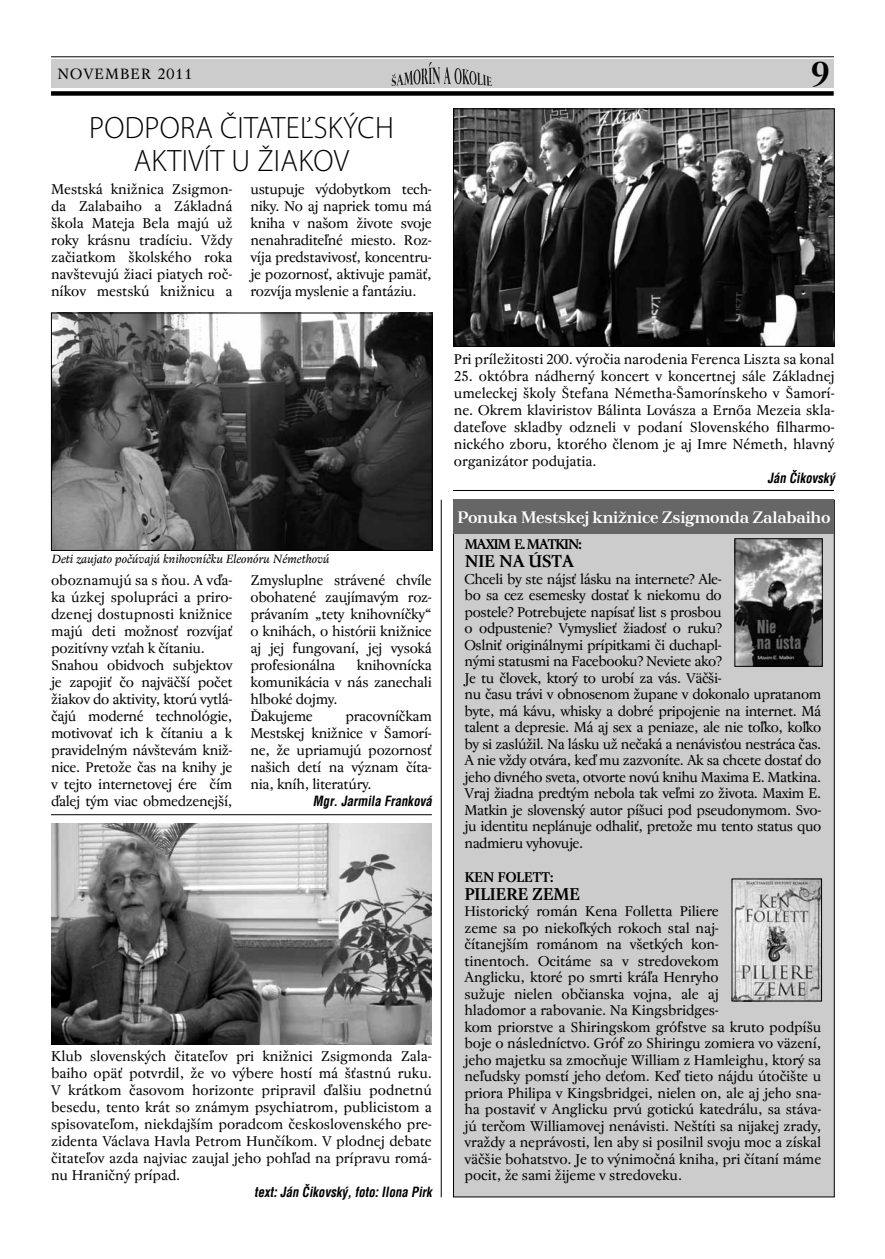
<style>
.page{position:relative;width:885px;height:1259px;background:#fff}
.page>*{position:absolute;margin:0;border:0;box-sizing:border-box;transform-origin:0 0}
.t1{font:700 34.5px "Regent Pro";color:#000}
.t2{font:300 31.05px/33px "Myriad Pro";letter-spacing:.01em;color:#000;text-align:center;scale:.96 1}
.t3{font:700 17.25px "Regent Pro";letter-spacing:-.04em;color:#000}
.t4{font:700 16.5px "Tusar";letter-spacing:-.02em;color:#fff}
.t5{font:15px "Regent Pro";letter-spacing:.07em;color:#000}
.t6{font:14.25px/17px "Regent Pro";letter-spacing:-.02em;color:#000;text-align:justify}
.t7{font:700 14.25px "Regent Pro";letter-spacing:-.11em;color:#000}
.t8{font:700 14.25px "Regent Pro";letter-spacing:-.04em;color:#000}
.t9{font:italic 700 13.5px "Switzerland Condensed";color:#000;scale:.95 1}
.t10{font:italic 12px "Regent Pro";letter-spacing:-.005em;color:#000}
</style>
<div class="page">
<div style="left:453px;top:500px;width:381px;height:697px;background:#ccc"></div>
<div style="left:453px;top:500px;width:381px;height:34px;background:#666"></div>
<div style="left:51px;top:59px;width:782px;height:29px;background:#ccc"></div>
<hr style="left:51px;top:56px;width:782px;height:1px;background:#000">
<div style="left:51px;top:91px;width:782px;height:5px;background:#000"></div>
<img style="left:733px;top:880px;width:86px;height:119px">
<hr style="left:441px;top:500px;width:1px;height:697px;background:#000">
<img style="left:736px;top:540px;width:84px;height:124px">
<div style="left:734px;top:538px;width:88px;height:128px;border:1px solid #000"></div>
<img style="left:455px;top:110px;width:377px;height:235px">
<div style="left:453px;top:108px;width:381px;height:239px;border:1px solid #000"></div>
<svg style="left:392px;top:62px;width:100px;height:24px"></svg>
<img style="left:51px;top:823px;width:381px;height:221px">
<img style="left:53px;top:315px;width:377px;height:234px">
<div style="left:51px;top:313px;width:381px;height:238px;border:1px solid #000"></div>
<hr style="left:51px;top:814px;width:381px;height:1px;background:#000">
<hr style="left:453px;top:490px;width:380px;height:1px;background:#000">
<p class="t5" style="left:57px;top:67px;width:136px">NOVEMBER 2011</p>
<h1 class="t1" style="left:810px;top:61px;width:20px">9</h1>
<h2 class="t2" style="left:89px;top:111px;width:319px">PODPORA ČITATEĽSKÝCH<br>AKTIVÍT U ŽIAKOV</h2>
<p class="t6" style="left:51px;top:181px;width:183px">Mestská knižnica Zsigmon&shy;da Zalabaiho a Základná škola Mateja Bela majú už roky krásnu tradíciu. Vždy začiatkom školského roka navštevujú žiaci piatych roč&shy;níkov mestskú knižnicu a</p>
<p class="t6" style="left:250px;top:181px;width:183px">ustupuje výdobytkom tech&shy;niky. No aj napriek tomu má kniha v našom živote svoje nenahraditeľné miesto. Roz&shy;víja predstavivosť, koncentru&shy;je pozornosť, aktivuje pamäť, rozvíja myslenie a fantáziu.</p>
<p class="t10" style="left:52px;top:554px;width:279px">Deti zaujato počúvajú knihovníčku Eleonóru Némethovú</p>
<p class="t6" style="left:51px;top:572px;width:183px;text-align:left">oboznamujú sa s ňou. A vďa&shy;ka úzkej spolupráci a priro&shy;dzenej dostupnosti knižnice majú deti možnosť rozvíjať pozitívny vzťah k čítaniu.<br>Snahou obidvoch subjektov je zapojiť čo najväčší počet žiakov do aktivity, ktorú vytlá&shy;čajú moderné technológie, motivovať ich k čítaniu a k pravidelným návštevám kniž&shy;nice. Pretože čas na knihy je v tejto internetovej ére čím ďalej tým viac obmedzenejší,</p>
<p class="t6" style="left:250px;top:572px;width:183px">Zmysluplne strávené chvíle obohatené zaujímavým roz&shy;právaním „tety knihovníčky“ o knihách, o histórii knižnice aj jej fungovaní, jej vysoká profesionálna</p>
<p class="t6" style="left:250px;top:657px;width:183px;text-align:left;text-indent:106px">knihovnícka komunikácia v nás zanechali hlboké dojmy.<br>Ďakujeme</p>
<p class="t6" style="left:250px;top:708px;width:183px;text-indent:95px">pracovníčkam Mestskej knižnice v Šamorí&shy;ne, že upriamujú pozornosť našich detí na význam číta&shy;nia, kníh, literatúry.</p>
<p class="t9" style="left:313px;top:793px;width:127px">Mgr. Jarmila Franková</p>
<p class="t6" style="left:51px;top:1049px;width:382px">Klub slovenských čitateľov pri knižnici Zsigmonda Zala&shy;baiho opäť potvrdil, že vo výbere hostí má šťastnú ruku.<br>V krátkom časovom horizonte pripravil ďalšiu podnetnú besedu, tento krát so známym psychiatrom, publicistom a spisovateľom, niekdajším poradcom československého pre&shy;zidenta Václava Havla Petrom Hunčíkom. V plodnej debate čitateľov azda najviac zaujal jeho pohľad na prípravu romá&shy;nu Hraničný prípad.</p>
<p class="t9" style="left:254px;top:1184px;width:188px">text: Ján Čikovský, foto: Ilona Pirk</p>
<p class="t6" style="left:454px;top:351px;width:382px">Pri príležitosti 200. výročia narodenia Ferenca Liszta sa konal</p>
<p class="t6" style="left:454px;top:368px;width:382px">25. októbra nádherný koncert v koncertnej sále Základnej umeleckej školy Štefana Németha-Šamorínskeho v Šamorí&shy;ne. Okrem klaviristov Bálinta Lovásza a Ernőa Mezeia skla&shy;dateľove skladby odzneli v podaní Slovenského filharmo&shy;nického zboru, ktorého členom je aj Imre Németh, hlavný organizátor podujatia.</p>
<p class="t9" style="left:767px;top:470px;width:72px">Ján Čikovský</p>
<p class="t4" style="left:457px;top:511px;width:374px">Ponuka Mestskej knižnice Zsigmonda Zalabaiho</p>
<p class="t7" style="left:464px;top:539px;width:119px">MAXIM E.MATKIN:</p>
<p class="t3" style="left:464px;top:555px;width:111px">NIE NA ÚSTA</p>
<p class="t6" style="left:464px;top:572px;width:358px;line-height:16.5px;text-align:left">Chceli by ste nájsť lásku na internete? Ale-<br>bo sa cez esemesky dostať k niekomu do<br>postele? Potrebujete napísať list s prosbou<br>o odpustenie? Vymyslieť žiadosť o ruku?<br>Oslniť originálnymi prípitkami či duchapl-<br>nými statusmi na Facebooku? Neviete ako?<br>Je tu človek, ktorý to urobí za vás. Väčši-<br>nu času trávi v obnosenom župane v dokonalo upratanom byte, má kávu, whisky a dobré pripojenie na internet. Má talent a depresie. Má aj sex a peniaze, ale nie toľko, koľko by si zaslúžil. Na lásku už nečaká a nenávisťou nestráca čas.<br>A nie vždy otvára, keď mu zazvoníte. Ak sa chcete dostať do jeho divného sveta, otvorte novú knihu Maxima E. Matkina.<br>Vraj žiadna predtým nebola tak veľmi zo života. Maxim E.<br>Matkin je slovenský autor píšuci pod pseudonymom. Svo&shy;ju identitu neplánuje odhaliť, pretože mu tento status quo nadmieru vyhovuje.</p>
<p class="t8" style="left:464px;top:871px;width:91px">KEN FOLETT:</p>
<p class="t3" style="left:464px;top:887px;width:117px">PILIERE ZEME</p>
<p class="t6" style="left:464px;top:904px;width:358px;line-height:16.5px;text-align:left">Historický román Kena Folletta Piliere<br>zeme sa po niekoľkých rokoch stal naj-<br>čítanejším románom na všetkých kon-<br>tinentoch. Ocitáme sa v stredovekom<br>Anglicku, ktoré po smrti kráľa Henryho<br>sužuje nielen občianska vojna, ale aj<br>hladomor a rabovanie. Na Kingsbridges-<br>kom priorstve a Shiringskom grófstve sa kruto podpíšu boje o následníctvo. Gróf zo Shiringu zomiera vo väzení, jeho majetku sa zmocňuje William z Hamleighu, ktorý sa neľudsky pomstí jeho deťom. Keď tieto nájdu útočište u priora Philipa v Kingsbridgei, nielen on, ale aj jeho sna&shy;ha postaviť v Anglicku prvú gotickú katedrálu, sa stáva&shy;jú terčom Williamovej nenávisti. Neštíti sa nijakej zrady, vraždy a neprávosti, len aby si posilnil svoju moc a získal väčšie bohatstvo. Je to výnimočná kniha, pri čítaní máme pocit, že sami žijeme v stredoveku.</p>
</div>
